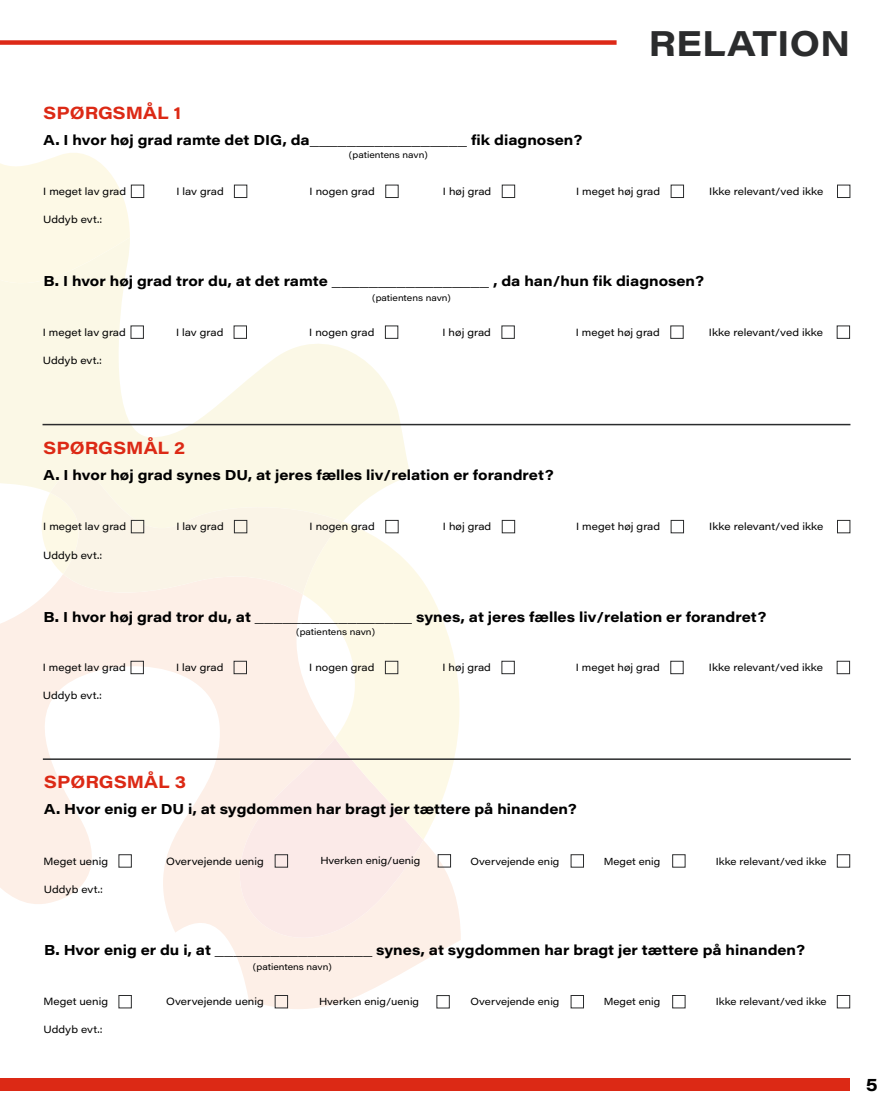
<style>
.page{position:relative;width:893px;height:1106px;background:#fff}
.page>*{position:absolute;margin:0;border:0;box-sizing:border-box;transform-origin:0 0}
.t1{font:700 35.25px "Acumin Pro Wide";letter-spacing:.005em;color:#2b2c2d}
.t2{font:700 18px "Acumin Pro Wide";color:#000}
.t3{font:700 17.4px "Acumin Pro Wide";color:#dc2915}
.t4{font:700 14.1px "Acumin Pro Wide";color:#000}
.t5{font:10.2px "Acumin Pro Wide";color:#000}
.t6{font:10.05px "Acumin Pro Wide";color:#000}
.t7{font:9px "Acumin Pro Wide";letter-spacing:-.005em;color:#000}
</style>
<div class="page">
<div style="left:0;top:1078px;width:850px;height:13px;background:#dc2915"></div>
<svg style="left:0;top:595px;width:461px;height:414px"></svg>
<div style="left:224px;top:738px;width:199px;height:236px;background:#fdefe7"></div>
<svg style="left:0;top:153px;width:411px;height:368px"></svg>
<div style="left:39px;top:469px;width:304px;height:126px;background:#faf4e7"></div>
<svg style="left:303px;top:521px;width:158px;height:319px;fill:#fdf9e6"></svg>
<div style="left:0;top:40px;width:617px;height:5px;background:#dd2917"></div>
<div style="left:131px;top:185px;width:13px;height:13px;border:1px solid #2b2c2d"></div>
<div style="left:234px;top:185px;width:13px;height:13px;border:1px solid #2b2c2d"></div>
<div style="left:386px;top:185px;width:12px;height:13px;border:1px solid #2b2c2d"></div>
<div style="left:502px;top:185px;width:13px;height:13px;border:1px solid #2b2c2d"></div>
<div style="left:671px;top:185px;width:13px;height:13px;border:1px solid #2b2c2d"></div>
<div style="left:837px;top:185px;width:13px;height:13px;border:1px solid #2b2c2d"></div>
<div style="left:131px;top:326px;width:13px;height:12px;border:1px solid #2b2c2d"></div>
<div style="left:234px;top:326px;width:13px;height:12px;border:1px solid #2b2c2d"></div>
<div style="left:385px;top:326px;width:13px;height:12px;border:1px solid #2b2c2d"></div>
<div style="left:837px;top:326px;width:13px;height:12px;border:1px solid #2b2c2d"></div>
<div style="left:131px;top:520px;width:13px;height:13px;border:1px solid #2b2c2d"></div>
<div style="left:234px;top:520px;width:13px;height:13px;border:1px solid #2b2c2d"></div>
<div style="left:386px;top:520px;width:12px;height:13px;border:1px solid #2b2c2d"></div>
<div style="left:502px;top:520px;width:13px;height:13px;border:1px solid #2b2c2d"></div>
<div style="left:671px;top:520px;width:13px;height:13px;border:1px solid #2b2c2d"></div>
<div style="left:837px;top:520px;width:13px;height:13px;border:1px solid #2b2c2d"></div>
<div style="left:131px;top:661px;width:13px;height:13px;border:1px solid #2b2c2d"></div>
<div style="left:234px;top:661px;width:13px;height:13px;border:1px solid #2b2c2d"></div>
<div style="left:385px;top:661px;width:13px;height:13px;border:1px solid #2b2c2d"></div>
<div style="left:502px;top:661px;width:12px;height:13px;border:1px solid #2b2c2d"></div>
<div style="left:671px;top:661px;width:12px;height:13px;border:1px solid #2b2c2d"></div>
<div style="left:837px;top:661px;width:13px;height:13px;border:1px solid #2b2c2d"></div>
<hr style="left:43px;top:758px;width:808px;height:2px;background:#2b2c2d">
<hr style="left:43px;top:424px;width:807px;height:1px;background:#2b2c2d">
<div style="left:119px;top:995px;width:13px;height:13px;border:1px solid #2b2c2d"></div>
<div style="left:275px;top:995px;width:13px;height:13px;border:1px solid #2b2c2d"></div>
<div style="left:571px;top:995px;width:13px;height:13px;border:1px solid #2b2c2d"></div>
<div style="left:672px;top:995px;width:13px;height:13px;border:1px solid #2b2c2d"></div>
<div style="left:837px;top:995px;width:13px;height:13px;border:1px solid #2b2c2d"></div>
<div style="left:437px;top:995px;width:12px;height:13px;border:1px solid #2b2c2d"></div>
<div style="left:119px;top:854px;width:13px;height:13px;border:1px solid #2b2c2d"></div>
<div style="left:275px;top:854px;width:13px;height:13px;border:1px solid #2b2c2d"></div>
<div style="left:571px;top:854px;width:13px;height:13px;border:1px solid #2b2c2d"></div>
<div style="left:672px;top:854px;width:13px;height:13px;border:1px solid #2b2c2d"></div>
<div style="left:837px;top:854px;width:13px;height:13px;border:1px solid #2b2c2d"></div>
<div style="left:438px;top:854px;width:13px;height:13px;border:1px solid #2b2c2d"></div>
<p class="t3" style="left:44px;top:100px;width:139px">SPØRGSMÅL 1</p>
<p class="t4" style="left:44px;top:129px;width:540px">A. I hvor høj grad ramte det DIG, da_________________ fik diagnosen?</p>
<p class="t7" style="left:349px;top:149px;width:80px">(patientens navn)</p>
<h1 class="t1" style="left:648px;top:17px;width:203px">RELATION</h1>
<p class="t5" style="left:43px;top:184px;width:84px">I meget lav grad</p>
<p class="t5" style="left:176px;top:184px;width:49px">I lav grad</p>
<p class="t5" style="left:310px;top:184px;width:67px">I nogen grad</p>
<p class="t5" style="left:443px;top:184px;width:50px">I høj grad</p>
<p class="t5" style="left:576px;top:184px;width:86px">I meget høj grad</p>
<p class="t5" style="left:709px;top:184px;width:116px">Ikke relevant/ved ikke</p>
<p class="t5" style="left:43px;top:212px;width:61px">Uddyb evt.:</p>
<p class="t4" style="left:44px;top:271px;width:662px">B. I hvor høj grad tror du, at det ramte _________________ , da han/hun fik diagnosen?</p>
<p class="t7" style="left:372px;top:291px;width:80px">(patientens navn)</p>
<p class="t5" style="left:43px;top:325px;width:84px">I meget lav grad</p>
<p class="t5" style="left:176px;top:325px;width:49px">I lav grad</p>
<p class="t5" style="left:309px;top:325px;width:67px">I nogen grad</p>
<p class="t5" style="left:442px;top:325px;width:50px">I høj grad</p>
<p class="t5" style="left:576px;top:325px;width:86px">I meget høj grad</p>
<p class="t5" style="left:709px;top:325px;width:116px">Ikke relevant/ved ikke</p>
<p class="t5" style="left:43px;top:353px;width:61px">Uddyb evt.:</p>
<p class="t3" style="left:44px;top:435px;width:143px">SPØRGSMÅL 2</p>
<p class="t4" style="left:44px;top:464px;width:512px">A. I hvor høj grad synes DU, at jeres fælles liv/relation er forandret?</p>
<p class="t5" style="left:43px;top:519px;width:84px">I meget lav grad</p>
<p class="t5" style="left:176px;top:519px;width:49px">I lav grad</p>
<p class="t5" style="left:310px;top:519px;width:67px">I nogen grad</p>
<p class="t5" style="left:443px;top:519px;width:50px">I høj grad</p>
<p class="t5" style="left:576px;top:519px;width:86px">I meget høj grad</p>
<p class="t5" style="left:709px;top:519px;width:116px">Ikke relevant/ved ikke</p>
<p class="t5" style="left:43px;top:548px;width:61px">Uddyb evt.:</p>
<p class="t4" style="left:44px;top:606px;width:724px">B. I hvor høj grad tror du, at _________________ synes, at jeres fælles liv/relation er forandret?</p>
<p class="t7" style="left:296px;top:625px;width:80px">(patientens navn)</p>
<p class="t5" style="left:43px;top:660px;width:84px">I meget lav grad</p>
<p class="t5" style="left:176px;top:660px;width:49px">I lav grad</p>
<p class="t5" style="left:309px;top:660px;width:67px">I nogen grad</p>
<p class="t5" style="left:442px;top:660px;width:50px">I høj grad</p>
<p class="t5" style="left:576px;top:660px;width:86px">I meget høj grad</p>
<p class="t5" style="left:709px;top:660px;width:116px">Ikke relevant/ved ikke</p>
<p class="t5" style="left:43px;top:688px;width:61px">Uddyb evt.:</p>
<p class="t3" style="left:44px;top:769px;width:143px">SPØRGSMÅL 3</p>
<p class="t4" style="left:44px;top:798px;width:534px">A. Hvor enig er DU i, at sygdommen har bragt jer tættere på hinanden?</p>
<p class="t5" style="left:44px;top:853px;width:66px">Meget uenig</p>
<p class="t5" style="left:166px;top:853px;width:99px">Overvejende uenig</p>
<p class="t6" style="left:320px;top:853px;width:101px">Hverken enig/uenig</p>
<p class="t6" style="left:470px;top:853px;width:90px">Overvejende enig</p>
<p class="t6" style="left:604px;top:853px;width:58px">Meget enig</p>
<p class="t6" style="left:716px;top:853px;width:112px">Ikke relevant/ved ikke</p>
<p class="t5" style="left:44px;top:881px;width:61px">Uddyb evt.:</p>
<p class="t4" style="left:44px;top:940px;width:762px">B. Hvor enig er du i, at _________________ synes, at sygdommen har bragt jer tættere på hinanden?</p>
<p class="t7" style="left:253px;top:960px;width:80px">(patientens navn)</p>
<p class="t5" style="left:44px;top:994px;width:66px">Meget uenig</p>
<p class="t5" style="left:166px;top:994px;width:99px">Overvejende uenig</p>
<p class="t6" style="left:319px;top:994px;width:101px">Hverken enig/uenig</p>
<p class="t6" style="left:470px;top:994px;width:90px">Overvejende enig</p>
<p class="t6" style="left:604px;top:994px;width:58px">Meget enig</p>
<p class="t6" style="left:716px;top:994px;width:112px">Ikke relevant/ved ikke</p>
<p class="t5" style="left:44px;top:1022px;width:61px">Uddyb evt.:</p>
<p class="t2" style="left:866px;top:1071px;width:13px">5</p>
</div>
